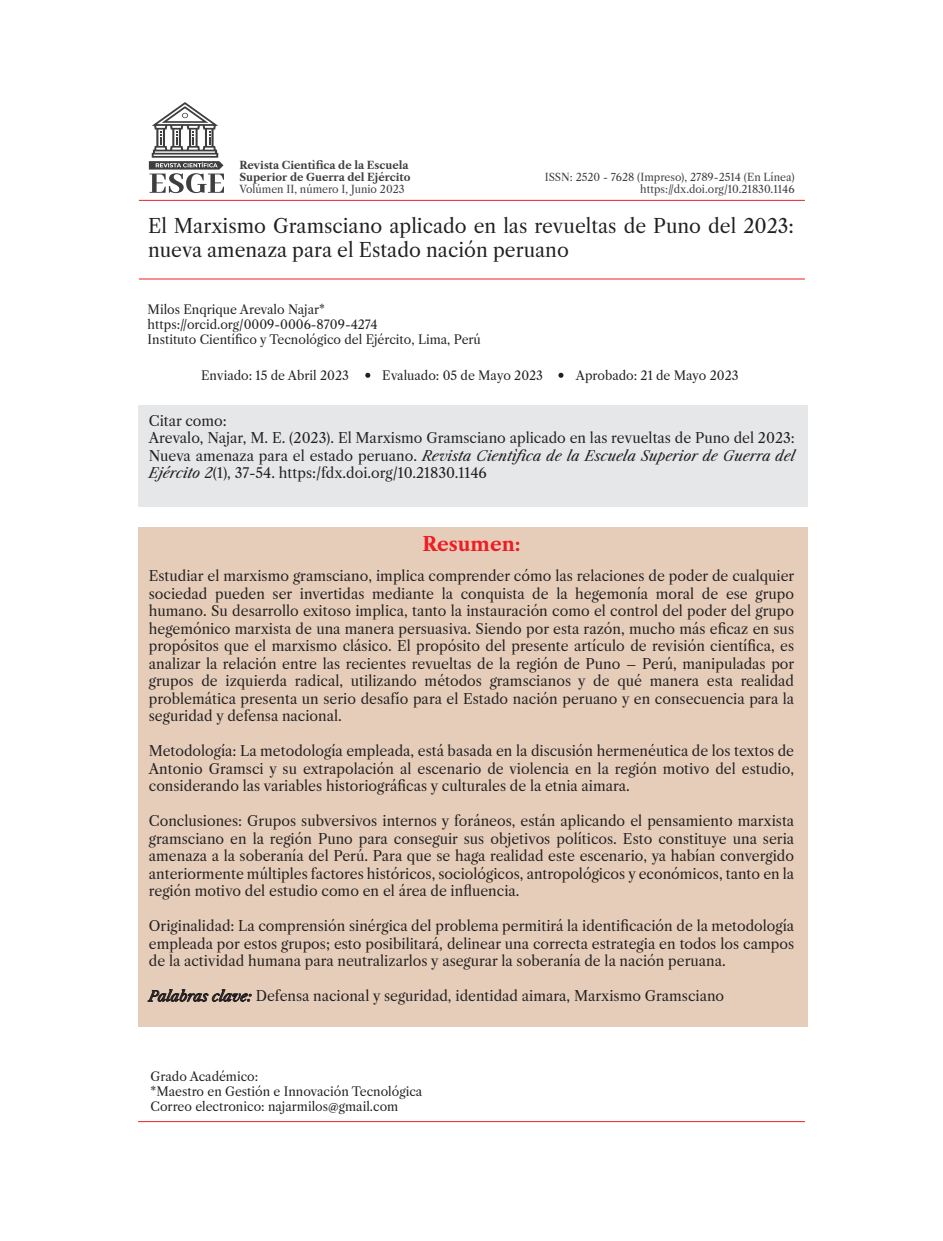
<style>
.page{position:relative;width:943px;height:1241px;background:#fff}
.page>*{position:absolute;margin:0;border:0;box-sizing:border-box;transform-origin:0 0}
.t1{font:19.25px/23.1px "Libre Caslon Text";color:#231f20}
.t2{font:700 19.25px "Libre Caslon Text";color:#ee1d23}
.t3{font:14px/17.5px "Libre Caslon Text";color:#231f20;text-align:justify}
.t4{font:12.25px/14.7px "Libre Caslon Text";color:#231f20}
.t5{font:10.5px/11.9px "Libre Caslon Text";color:#3e3e3f;text-align:right}
.t6{font:700 10.5px/11.9px "Libre Caslon Text";color:#3e3e3f}
.s1{font-style:italic}
</style>
<div class="page">
<div style="left:138px;top:527px;width:669px;height:499px;background:#e5cdba"></div>
<div style="left:138px;top:405px;width:669px;height:101px;background:#e6e7e9"></div>
<svg style="left:365px;top:373px;width:5px;height:5px"></svg>
<svg style="left:558px;top:373px;width:5px;height:5px"></svg>
<hr style="left:138px;top:1120px;width:667px;height:1px;background:#ee1d23">
<hr style="left:139px;top:278px;width:666px;height:1px;background:#ee1d23">
<hr style="left:139px;top:200px;width:666px;height:1px;background:#ee1d23">
<svg style="left:149px;top:102px;width:75px;height:91px"></svg>
<svg style="left:147px;top:989px;width:105px;height:12px"></svg>
<p class="t6" style="left:239px;top:159px;width:173px">Revista Cientìfica de la Escuela<br>Superior de Guerra del Ejército</p>
<p class="t5" style="left:239px;top:183px;width:167px">Volúmen II, número I, Junio 2023</p>
<p class="t5" style="left:544px;top:171px;width:251px">ISSN: 2520 - 7628 (Impreso), 2789-2514 (En Línea) https://dx.doi.org/10.21830.1146</p>
<h1 class="t1" style="left:148px;top:215px;width:647px">El Marxismo Gramsciano aplicado en las revueltas de Puno del 2023: nueva amenaza para el Estado nación peruano</h1>
<p class="t4" style="left:148px;top:302px;width:335px">Milos Enqrique Arevalo Najar* https://orcid.org/0009-0006-8709-4274<br>Instituto Científico y Tecnológico del Ejército, Lima, Perú</p>
<p class="t4" style="left:201px;top:368px;width:149px">Enviado: 15 de Abril 2023</p>
<p class="t4" style="left:382px;top:368px;width:162px">Evaluado: 05 de Mayo 2023</p>
<p class="t4" style="left:576px;top:368px;width:164px">Aprobado: 21 de Mayo 2023</p>
<p class="t3" style="left:149px;top:412px;width:648px;text-align:left">Citar como:<br>Arevalo, Najar, M. E. (2023). El Marxismo Gramsciano aplicado en las revueltas de Puno del 2023:<br>Nueva amenaza para el estado peruano. <span class="s1">Revista Cientìfica de la Escuela Superior de Guerra del Ejército 2</span>(1), 37-54. https:/fdx.doi.org/10.21830.1146</p>
<h1 class="t2" style="left:422px;top:532px;width:100px">Resumen:</h1>
<p class="t3" style="left:149px;top:567px;width:647px">Estudiar el marxismo gramsciano, implica comprender cómo las relaciones de poder de cualquier sociedad pueden ser invertidas mediante la conquista de la hegemonía moral de ese grupo humano. Su desarrollo exitoso implica, tanto la instauración como el control del poder del grupo hegemónico marxista de una manera persuasiva. Siendo por esta razón, mucho más eficaz en sus propósitos que el marxismo clásico. El propósito del presente artículo de revisión científica, es analizar la relación entre las recientes revueltas de la región de Puno – Perú, manipuladas por grupos de izquierda radical, utilizando métodos gramscianos y de qué manera esta realidad problemática presenta un serio desafío para el Estado nación peruano y en consecuencia para la seguridad y defensa nacional.</p>
<p class="t3" style="left:149px;top:742px;width:646px">Metodología: La metodología empleada, está basada en la discusión hermenéutica de los textos de Antonio Gramsci y su extrapolación al escenario de violencia en la región motivo del estudio, considerando las variables historiográficas y culturales de la etnia aimara.</p>
<p class="t3" style="left:149px;top:812px;width:647px">Conclusiones: Grupos subversivos internos y foráneos, están aplicando el pensamiento marxista gramsciano en la región Puno para conseguir sus objetivos políticos. Esto constituye una seria amenaza a la soberanía del Perú. Para que se haga realidad este escenario, ya habían convergido anteriormente múltiples factores históricos, sociológicos, antropológicos y económicos, tanto en la región motivo del estudio como en el área de influencia.</p>
<p class="t3" style="left:149px;top:917px;width:647px">Originalidad: La comprensión sinérgica del problema permitirá la identificación de la metodología empleada por estos grupos; esto posibilitará, delinear una correcta estrategia en todos los campos de la actividad humana para neutralizarlos y asegurar la soberanía de la nación peruana.</p>
<p class="t3" style="left:149px;top:987px;width:577px"><span class="s1">Palabras clave:</span> Defensa nacional y seguridad, identidad aimara, Marxismo Gramsciano</p>
<p class="t4" style="left:151px;top:1069px;width:273px">Grado Académico:<br>*Maestro en Gestión e Innovación Tecnológica<br>Correo electronico: najarmilos@gmail.com</p>
</div>
